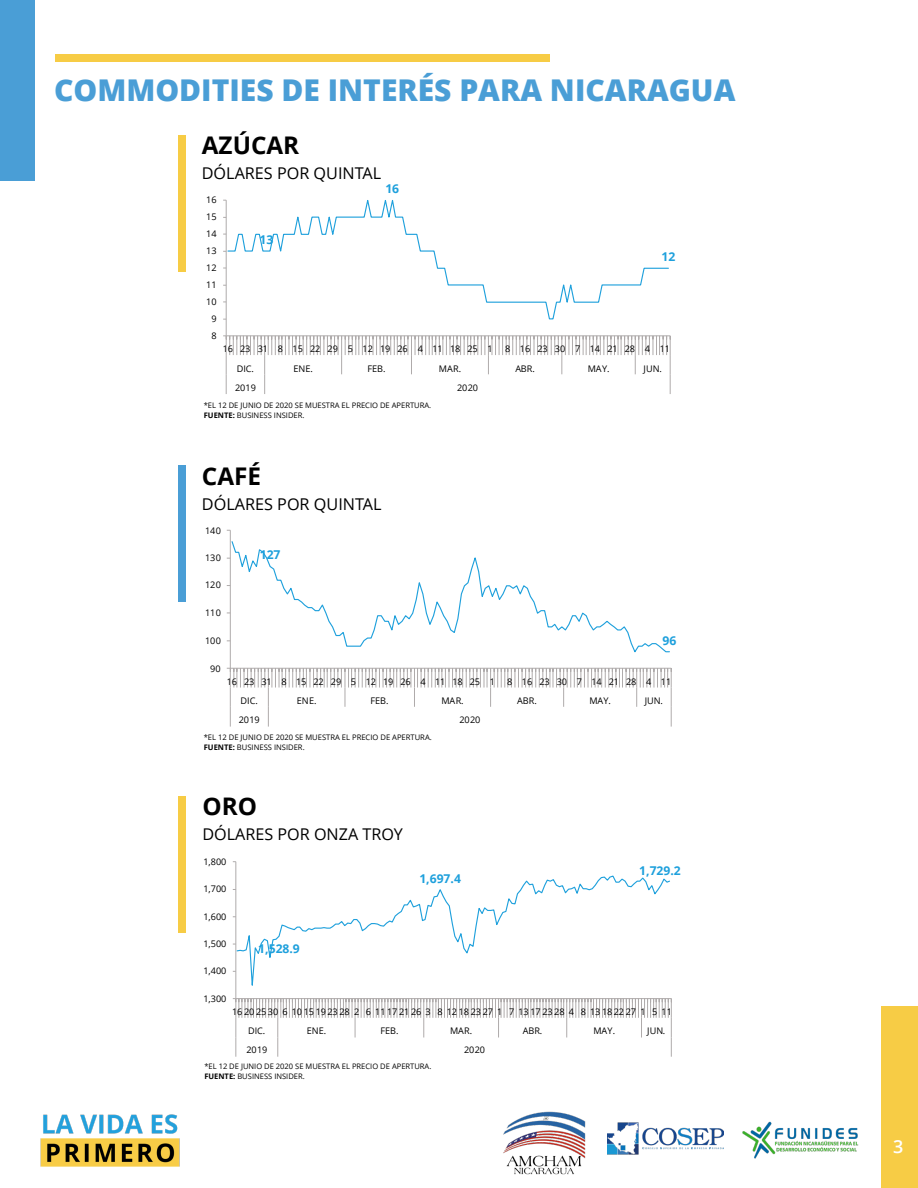
<style>
.page{position:relative;width:918px;height:1188px;background:#fff}
.page>*{position:absolute;margin:0;border:0;box-sizing:border-box;transform-origin:0 0}
.t1{font:800 30px "Open Sans";color:#4a9ed6}
.t2{font:700 24.3px "Open Sans";color:#000}
.t3{font:600 18px "Open Sans";color:#fff}
.t4{font:16.2px "Open Sans";color:#000}
.t5{font:700 12.15px "Open Sans";color:#1ea0dc}
.t6{font:9.15px/19.2px "Open Sans";letter-spacing:-.015em;color:#000}
.t7{font:7.65px/10.1px "Open Sans";color:#000}
.s1{font-weight:700}
</style>
<div class="page">
<div style="left:881px;top:1006px;width:37px;height:182px;background:#f7cc45"></div>
<img style="left:607px;top:1122px;width:117px;height:33px">
<img style="left:742px;top:1121px;width:117px;height:38px">
<img style="left:503px;top:1111px;width:83px;height:64px">
<div style="left:0;top:0;width:35px;height:181px;background:#4a9ed6"></div>
<img style="left:40px;top:1114px;width:140px;height:53px">
<div style="left:56px;top:54px;width:494px;height:7px;background:#f7cc45"></div>
<div style="left:178px;top:465px;width:7px;height:137px;background:#4a9ed6"></div>
<div style="left:178px;top:135px;width:7px;height:137px;background:#f7cc45"></div>
<div style="left:178px;top:796px;width:7px;height:137px;background:#f7cc45"></div>
<hr style="left:226px;top:200px;width:1px;height:136px;background:#afabab">
<svg style="left:223px;top:335px;width:448px;height:59px"></svg>
<svg style="left:227px;top:200px;width:442px;height:120px"></svg>
<hr style="left:230px;top:530px;width:1px;height:138px;background:#afabab">
<svg style="left:227px;top:668px;width:445px;height:59px"></svg>
<svg style="left:231px;top:541px;width:439px;height:112px"></svg>
<hr style="left:236px;top:862px;width:1px;height:137px;background:#afabab">
<svg style="left:233px;top:998px;width:439px;height:59px"></svg>
<svg style="left:236px;top:875px;width:435px;height:124px"></svg>
<p class="t1" style="left:54px;top:67px;width:683px">COMMODITIES DE INTERÉS PARA NICARAGUA</p>
<p class="t2" style="left:202px;top:128px;width:99px">AZÚCAR</p>
<p class="t4" style="left:202px;top:162px;width:181px">DÓLARES POR QUINTAL</p>
<p class="t6" style="left:206px;top:190px;width:12px">16</p>
<p class="t6" style="left:206px;top:207px;width:12px">15</p>
<p class="t6" style="left:206px;top:224px;width:12px">14</p>
<p class="t6" style="left:206px;top:241px;width:12px">13</p>
<p class="t6" style="left:206px;top:258px;width:12px">12</p>
<p class="t6" style="left:206px;top:275px;width:12px">11</p>
<p class="t6" style="left:206px;top:292px;width:12px">10</p>
<p class="t6" style="left:212px;top:309px;width:7px">9</p>
<p class="t6" style="left:212px;top:326px;width:7px">8</p>
<p class="t5" style="left:259px;top:231px;width:15px">13</p>
<p class="t5" style="left:385px;top:180px;width:15px">16</p>
<p class="t5" style="left:662px;top:248px;width:15px">12</p>
<p class="t6" style="left:223px;top:339px;width:272px">162331 8 152229 5 121926 4 111825 1</p>
<p class="t6" style="left:505px;top:339px;width:167px">8 162330 7 142128 4 11</p>
<p class="t6" style="left:237px;top:358px;width:19px">DIC.</p>
<p class="t6" style="left:293px;top:358px;width:21px">ENE.</p>
<p class="t6" style="left:368px;top:358px;width:20px">FEB.</p>
<p class="t6" style="left:439px;top:358px;width:24px">MAR.</p>
<p class="t6" style="left:515px;top:358px;width:21px">ABR.</p>
<p class="t6" style="left:588px;top:358px;width:23px">MAY.</p>
<p class="t6" style="left:644px;top:358px;width:20px">JUN.</p>
<p class="t6" style="left:235px;top:378px;width:22px">2019</p>
<p class="t6" style="left:457px;top:378px;width:22px">2020</p>
<p class="t7" style="left:204px;top:400px;width:229px">*EL 12 DE JUNIO DE 2020 SE MUESTRA EL PRECIO DE APERTURA.<br><span class="s1">FUENTE:</span> BUSINESS INSIDER.</p>
<p class="t2" style="left:202px;top:459px;width:61px">CAFÉ</p>
<p class="t4" style="left:202px;top:493px;width:181px">DÓLARES POR QUINTAL</p>
<p class="t6" style="left:205px;top:520px;width:17px">140</p>
<p class="t6" style="left:205px;top:548px;width:17px">130</p>
<p class="t6" style="left:205px;top:575px;width:17px">120</p>
<p class="t6" style="left:205px;top:603px;width:17px">110</p>
<p class="t6" style="left:205px;top:630px;width:17px">100</p>
<p class="t6" style="left:210px;top:658px;width:12px">90</p>
<p class="t5" style="left:260px;top:546px;width:22px">127</p>
<p class="t5" style="left:663px;top:632px;width:15px">96</p>
<p class="t6" style="left:227px;top:672px;width:270px">162331 8 152229 5 121926 4 111825 1</p>
<p class="t6" style="left:507px;top:672px;width:166px">8 162330 7 142128 4 11</p>
<p class="t6" style="left:241px;top:691px;width:19px">DIC.</p>
<p class="t6" style="left:297px;top:691px;width:21px">ENE.</p>
<p class="t6" style="left:371px;top:691px;width:20px">FEB.</p>
<p class="t6" style="left:441px;top:691px;width:24px">MAR.</p>
<p class="t6" style="left:517px;top:691px;width:21px">ABR.</p>
<p class="t6" style="left:589px;top:691px;width:23px">MAY.</p>
<p class="t6" style="left:645px;top:691px;width:20px">JUN.</p>
<p class="t6" style="left:239px;top:710px;width:22px">2019</p>
<p class="t6" style="left:459px;top:710px;width:22px">2020</p>
<p class="t7" style="left:204px;top:732px;width:230px">*EL 12 DE JUNIO DE 2020 SE MUESTRA EL PRECIO DE APERTURA.<br><span class="s1">FUENTE:</span> BUSINESS INSIDER.</p>
<p class="t2" style="left:202px;top:790px;width:56px">ORO</p>
<p class="t4" style="left:202px;top:823px;width:202px">DÓLARES POR ONZA TROY</p>
<p class="t6" style="left:203px;top:852px;width:24px">1,800</p>
<p class="t6" style="left:203px;top:879px;width:24px">1,700</p>
<p class="t6" style="left:203px;top:906px;width:24px">1,600</p>
<p class="t6" style="left:203px;top:934px;width:24px">1,500</p>
<p class="t6" style="left:203px;top:961px;width:24px">1,400</p>
<p class="t6" style="left:203px;top:989px;width:24px">1,300</p>
<p class="t5" style="left:258px;top:940px;width:43px">1,528.9</p>
<p class="t5" style="left:419px;top:870px;width:43px">1,697.4</p>
<p class="t5" style="left:639px;top:862px;width:43px">1,729.2</p>
<p class="t6" style="left:248px;top:1002px;width:425px;text-indent:-16px">16202530 6 1015192328 2 6 11172126 3 8 12182327 1 7 13172328 4 8 13182227 1 5 11<br>DIC.</p>
<p class="t6" style="left:307px;top:1021px;width:21px">ENE.</p>
<p class="t6" style="left:380px;top:1021px;width:20px">FEB.</p>
<p class="t6" style="left:450px;top:1021px;width:24px">MAR.</p>
<p class="t6" style="left:523px;top:1021px;width:21px">ABR.</p>
<p class="t6" style="left:593px;top:1021px;width:23px">MAY.</p>
<p class="t6" style="left:647px;top:1021px;width:20px">JUN.</p>
<p class="t6" style="left:246px;top:1040px;width:22px">2019</p>
<p class="t6" style="left:464px;top:1040px;width:22px">2020</p>
<p class="t7" style="left:204px;top:1061px;width:229px">*EL 12 DE JUNIO DE 2020 SE MUESTRA EL PRECIO DE APERTURA.<br><span class="s1">FUENTE:</span> BUSINESS INSIDER.</p>
<h3 class="t3" style="left:893px;top:1134px;width:12px">3</h3>
</div>
